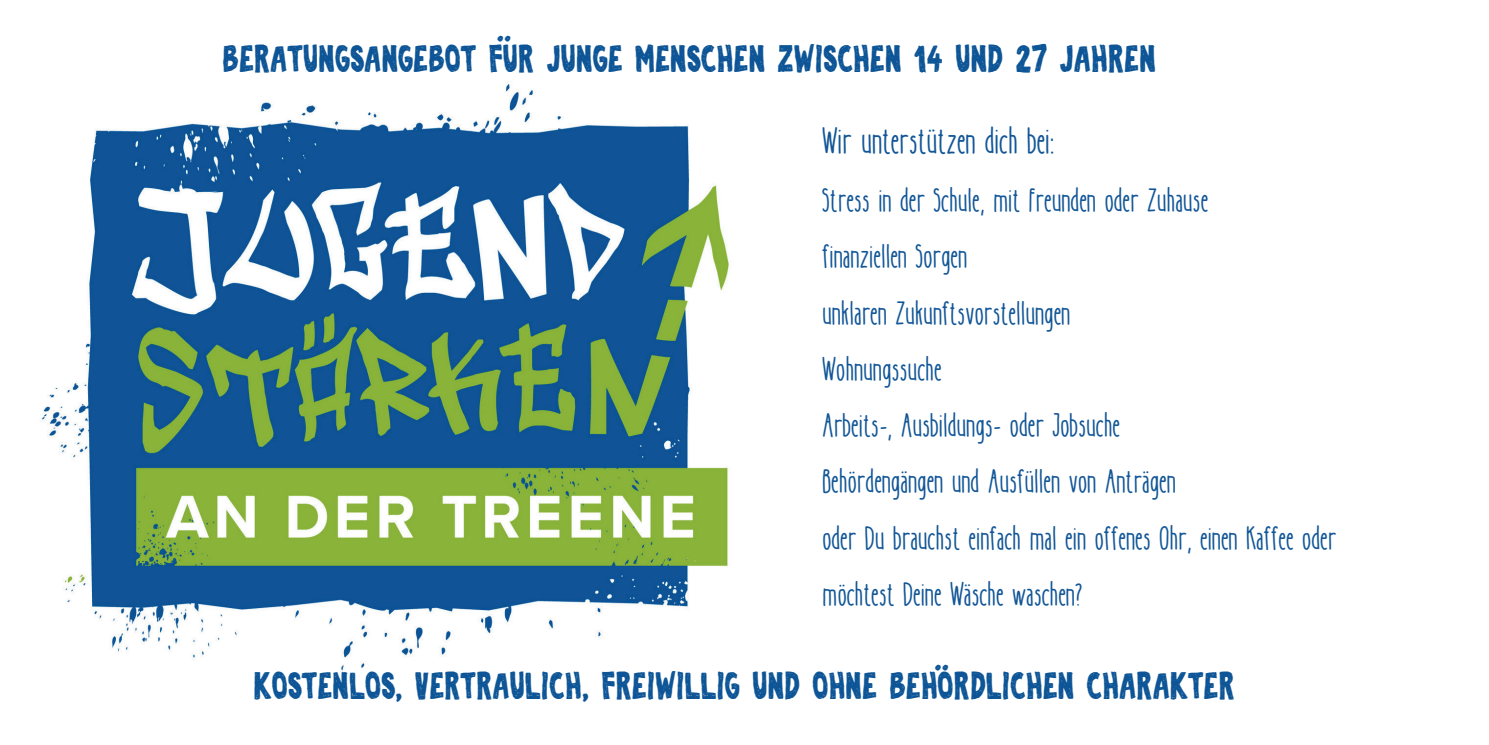
<style>
.page{position:relative;width:1489px;height:745px;background:#fff}
.page>*{position:absolute;margin:0;border:0;box-sizing:border-box;transform-origin:0 0}
.t1{font:45.5px "Better Together Condensed";color:#125697}
.t2{font:40.75px/56.2px "Better Together Condensed";color:#125697}
.t3{font:38.25px/31px "Sofija";color:#0d5596}
</style>
<div class="page">
<img style="left:41px;top:82px;width:688px;height:589px">
<p class="t3" style="left:222px;top:14px;width:935px;text-indent:274px">..<br>BERATUNGSANGEBOT FUR JUNGE MENSCHEN ZWISCHEN 14 UND 27 JAHREN</p>
<p class="t1" style="left:822px;top:120px;width:234px">Wir unterstützen dich bei:</p>
<p class="t2" style="left:822px;top:173px;width:516px">Stress in der Schule, mit Freunden oder Zuhause<br>finanziellen Sorgen<br>unklaren Zukunftsvorstellungen<br>Wohnungssuche<br>Arbeits-, Ausbildungs- oder Jobsuche<br>Behördengängen und Ausfüllen von Anträgen<br>oder Du brauchst einfach mal ein offenes Ohr, einen Kaffee oder möchtest Deine Wäsche waschen?</p>
<p class="t3" style="left:934px;top:642px;width:16px">..</p>
<p class="t3" style="left:254px;top:671px;width:983px">KOSTENLOS, VERTRAULICH, FREIWILLIG UND OHNE BEHORDLICHEN CHARAKTER</p>
</div>
